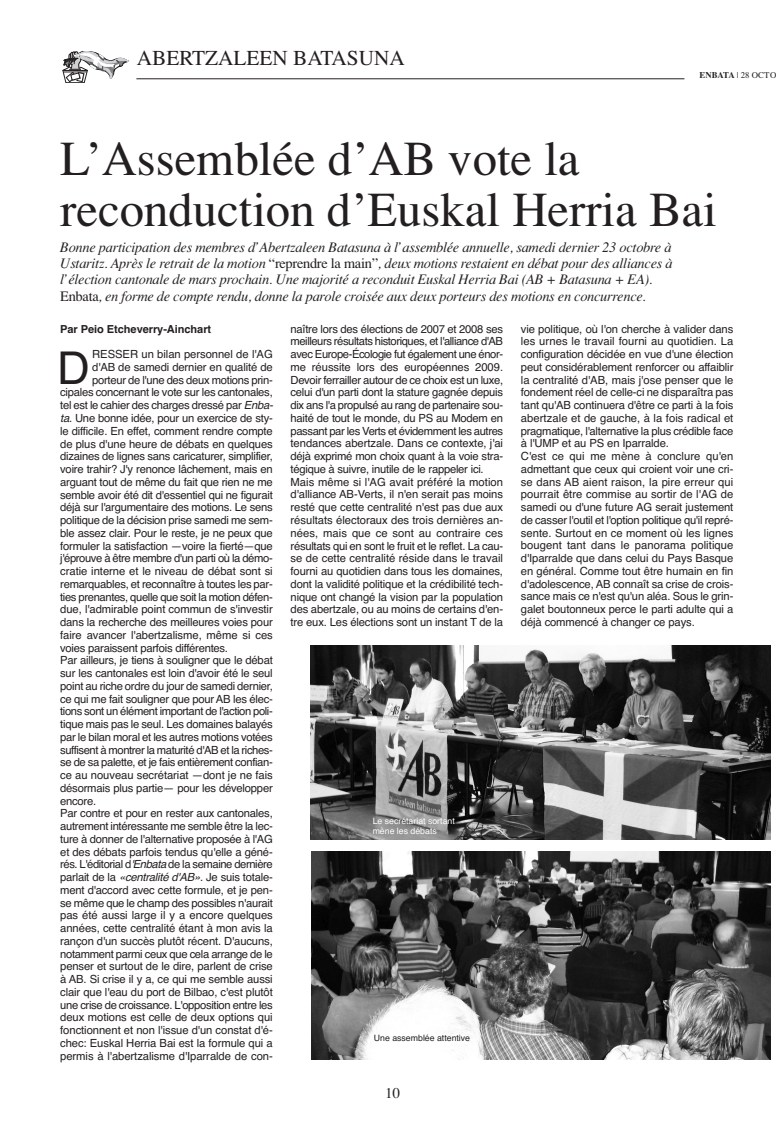
<style>
.page{position:relative;width:776px;height:1134px;background:#fff}
.page>*{position:absolute;margin:0;border:0;box-sizing:border-box;transform-origin:0 0}
.t1{font:48.75px/51.2px "Times";color:#231f20}
.t2{font:45.25px "Helvetica";color:#231f20}
.t3{font:21.25px "Times";color:#231f20}
.t4{font:15px "Times";color:#231f20}
.t5{font:italic 14.38px/16.1px "Times";letter-spacing:-.02em;color:#231f20}
.t6{font:11.25px/12.8px "Helvetica";letter-spacing:-.015em;color:#231f20}
.t7{font:11.25px "Helvetica";letter-spacing:-.035em;color:#231f20}
.t8{font:11.25px "Helvetica";letter-spacing:-.04em;color:#231f20}
.t9{font:700 11px "Helvetica";letter-spacing:-.005em;color:#231f20}
.t10{font:8.75px/10px "Helvetica";color:#fff}
.t11{font:8.75px "Helvetica";color:#231f20}
.t12{font:8.75px "Times";color:#231f20}
.s1{font-weight:700}
.s2{font-style:normal}
.s3{font-style:italic}
</style>
<div class="page">
<hr style="left:136px;top:78px;width:548px;height:1px;background:#231f20">
<svg style="left:63px;top:51px;width:66px;height:32px"></svg>
<img style="left:312px;top:852px;width:458px;height:208px">
<img style="left:311px;top:645px;width:460px;height:195px">
<h3 class="t3" style="left:137px;top:50px;width:269px">ABERTZALEEN BATASUNA</h3>
<p class="t12" style="left:700px;top:72px;width:78px"><span class="s1">ENBATA</span> | 28 OCTO</p>
<h1 class="t1" style="left:60px;top:137px;width:658px">L’Assemblée d’AB vote la reconduction d’Euskal Herria Bai</h1>
<p class="t5" style="left:60px;top:241px;width:614px">Bonne participation des membres d’Abertzaleen Batasuna à l’assemblée annuelle, samedi dernier 23 octobre à Ustaritz. Après le retrait de la motion <span class="s2">“reprendre la main”</span>, deux motions restaient en débat pour des alliances à l’élection cantonale de mars prochain. Une majorité a reconduit Euskal Herria Bai (AB + Batasuna + EA).<br><span class="s2">Enbata</span>, en forme de compte rendu, donne la parole croisée aux deux porteurs des motions en concurrence.</p>
<p class="t9" style="left:60px;top:325px;width:152px">Par Peio Etcheverry-Ainchart</p>
<h2 class="t2" style="left:57px;top:351px;width:34px">D</h2>
<p class="t6" style="left:92px;top:349px;width:182px">RESSER un bilan personnel de l'AG</p>
<p class="t6" style="left:92px;top:362px;width:182px">d'AB de samedi dernier en qualité de</p>
<p class="t6" style="left:92px;top:374px;width:182px">porteur de l'une des deux motions prin-</p>
<p class="t6" style="left:60px;top:387px;width:214px">cipales concernant le vote sur les cantonales,</p>
<p class="t6" style="left:60px;top:400px;width:216px">tel est le cahier des charges dressé par <span class="s3">Enba-</span></p>
<p class="t6" style="left:60px;top:413px;width:214px"><span class="s3">ta</span>. Une bonne idée, pour un exercice de sty-</p>
<p class="t6" style="left:60px;top:425px;width:214px">le difficile. En effet, comment rendre compte</p>
<p class="t6" style="left:60px;top:438px;width:214px">de plus d'une heure de débats en quelques</p>
<p class="t6" style="left:60px;top:451px;width:214px">dizaines de lignes sans caricaturer, simplifier,</p>
<p class="t6" style="left:60px;top:464px;width:214px">voire trahir? J'y renonce lâchement, mais en</p>
<p class="t6" style="left:60px;top:476px;width:214px">arguant tout de même du fait que rien ne me</p>
<p class="t6" style="left:60px;top:489px;width:214px">semble avoir été dit d'essentiel qui ne figurait</p>
<p class="t6" style="left:60px;top:502px;width:214px">déjà sur l'argumentaire des motions. Le sens</p>
<p class="t6" style="left:60px;top:515px;width:214px">politique de la décision prise samedi me sem-</p>
<p class="t6" style="left:60px;top:527px;width:214px">ble assez clair. Pour le reste, je ne peux que</p>
<p class="t6" style="left:60px;top:540px;width:214px">formuler la satisfaction —voire la fierté—que</p>
<p class="t7" style="left:60px;top:554px;width:214px">j'éprouve à être membre d'un parti où la démo-</p>
<p class="t6" style="left:60px;top:566px;width:214px">cratie interne et le niveau de débat sont si</p>
<p class="t6" style="left:60px;top:578px;width:214px">remarquables, et reconnaître à toutes les par-</p>
<p class="t7" style="left:60px;top:592px;width:214px">ties prenantes, quelle que soit la motion défen-</p>
<p class="t6" style="left:60px;top:604px;width:214px">due, l'admirable point commun de s'investir</p>
<p class="t6" style="left:60px;top:617px;width:214px">dans la recherche des meilleures voies pour</p>
<p class="t6" style="left:60px;top:629px;width:214px">faire avancer l'abertzalisme, même si ces</p>
<p class="t6" style="left:60px;top:642px;width:169px">voies paraissent parfois différentes.</p>
<p class="t6" style="left:60px;top:655px;width:214px">Par ailleurs, je tiens à souligner que le débat</p>
<p class="t6" style="left:60px;top:668px;width:214px">sur les cantonales est loin d'avoir été le seul</p>
<p class="t6" style="left:60px;top:680px;width:214px">point au riche ordre du jour de samedi dernier,</p>
<p class="t6" style="left:60px;top:693px;width:214px">ce qui me fait souligner que pour AB les élec-</p>
<p class="t7" style="left:60px;top:707px;width:214px">tions sont un élément important de l'action poli-</p>
<p class="t6" style="left:60px;top:719px;width:214px">tique mais pas le seul. Les domaines balayés</p>
<p class="t6" style="left:60px;top:731px;width:214px">par le bilan moral et les autres motions votées</p>
<p class="t8" style="left:60px;top:745px;width:214px">suffisent à montrer la maturité d'AB et la riches-</p>
<p class="t6" style="left:60px;top:757px;width:214px">se de sa palette, et je fais entièrement confian-</p>
<p class="t6" style="left:60px;top:770px;width:214px">ce au nouveau secrétariat —dont je ne fais</p>
<p class="t6" style="left:60px;top:782px;width:214px">désormais plus partie— pour les développer</p>
<p class="t6" style="left:60px;top:795px;width:37px">encore.</p>
<p class="t6" style="left:60px;top:808px;width:214px">Par contre et pour en rester aux cantonales,</p>
<p class="t6" style="left:60px;top:821px;width:214px">autrement intéressante me semble être la lec-</p>
<p class="t6" style="left:60px;top:833px;width:214px">ture à donner de l'alternative proposée à l'AG</p>
<p class="t6" style="left:60px;top:846px;width:214px">et des débats parfois tendus qu'elle a géné-</p>
<p class="t7" style="left:60px;top:860px;width:214px">rés. L'éditorial d<span class="s3">'Enbata</span>de la semaine dernière</p>
<p class="t6" style="left:60px;top:872px;width:214px">parlait de la <span class="s3">«centralité d'AB»</span>. Je suis totale-</p>
<p class="t6" style="left:60px;top:884px;width:214px">ment d'accord avec cette formule, et je pen-</p>
<p class="t6" style="left:60px;top:897px;width:214px">se même que le champ des possibles n'aurait</p>
<p class="t6" style="left:60px;top:910px;width:214px">pas été aussi large il y a encore quelques</p>
<p class="t6" style="left:60px;top:923px;width:214px">années, cette centralité étant à mon avis la</p>
<p class="t6" style="left:60px;top:935px;width:214px">rançon d'un succès plutôt récent. D'aucuns,</p>
<p class="t6" style="left:60px;top:948px;width:214px">notamment parmi ceux que cela arrange de le</p>
<p class="t6" style="left:60px;top:961px;width:214px">penser et surtout de le dire, parlent de crise</p>
<p class="t6" style="left:60px;top:974px;width:214px">à AB. Si crise il y a, ce qui me semble aussi</p>
<p class="t6" style="left:60px;top:986px;width:214px">clair que l'eau du port de Bilbao, c'est plutôt</p>
<p class="t6" style="left:60px;top:999px;width:214px">une crise de croissance. L'opposition entre les</p>
<p class="t6" style="left:60px;top:1012px;width:214px">deux motions est celle de deux options qui</p>
<p class="t6" style="left:60px;top:1025px;width:214px">fonctionnent et non l'issue d'un constat d'é-</p>
<p class="t6" style="left:60px;top:1037px;width:214px">chec: Euskal Herria Bai est la formule qui a</p>
<p class="t6" style="left:60px;top:1050px;width:214px">permis à l'abertzalisme d'Iparralde de con-</p>
<p class="t6" style="left:291px;top:323px;width:214px">naître lors des élections de 2007 et 2008 ses meilleurs résultats historiques, et l'alliance d'AB avec Europe-Écologie fut également une énor&shy;me réussite lors des européennes 2009.<br>Devoir ferrailler autour de ce choix est un luxe, celui d'un parti dont la stature gagnée depuis dix ans l'a propulsé au rang de partenaire sou&shy;haité de tout le monde, du PS au Modem en passant par les Verts et évidemment les autres tendances abertzale. Dans ce contexte, j'ai déjà exprimé mon choix quant à la voie stra&shy;tégique à suivre, inutile de le rappeler ici.<br>Mais même si l'AG avait préféré la motion d'alliance AB-Verts, il n'en serait pas moins resté que cette centralité n'est pas due aux résultats électoraux des trois dernières an&shy;nées, mais que ce sont au contraire ces résultats qui en sont le fruit et le reflet. La cau&shy;se de cette centralité réside dans le travail fourni au quotidien dans tous les domaines, dont la validité politique et la crédibilité tech&shy;nique ont changé la vision par la population des abertzale, ou au moins de certains d'en&shy;tre eux. Les élections sont un instant T de la</p>
<p class="t6" style="left:521px;top:323px;width:214px">vie politique, où l'on cherche à valider dans les urnes le travail fourni au quotidien. La configuration décidée en vue d'une élection peut considérablement renforcer ou affaiblir la centralité d'AB, mais j'ose penser que le fondement réel de celle-ci ne disparaîtra pas tant qu'AB continuera d'être ce parti à la fois abertzale et de gauche, à la fois radical et pragmatique, l'alternative la plus crédible face à l'UMP et au PS en Iparralde.<br>C'est ce qui me mène à conclure qu'en admettant que ceux qui croient voir une cri&shy;se dans AB aient raison, la pire erreur qui pourrait être commise au sortir de l'AG de samedi ou d'une future AG serait justement de casser l'outil et l'option politique qu'il repré&shy;sente. Surtout en ce moment où les lignes bougent tant dans le panorama politique d'Iparralde que dans celui du Pays Basque en général. Comme tout être humain en fin d'adolescence, AB connaît sa crise de crois&shy;sance mais ce n'est qu'un aléa. Sous le grin&shy;galet boutonneux perce le parti adulte qui a déjà commencé à changer ce pays.</p>
<p class="t10" style="left:373px;top:817px;width:84px">Le secrétariat sortant mène les débats</p>
<p class="t11" style="left:374px;top:1035px;width:98px">Une assemblée attentive</p>
<h3 class="t4" style="left:385px;top:1087px;width:16px">10</h3>
</div>
